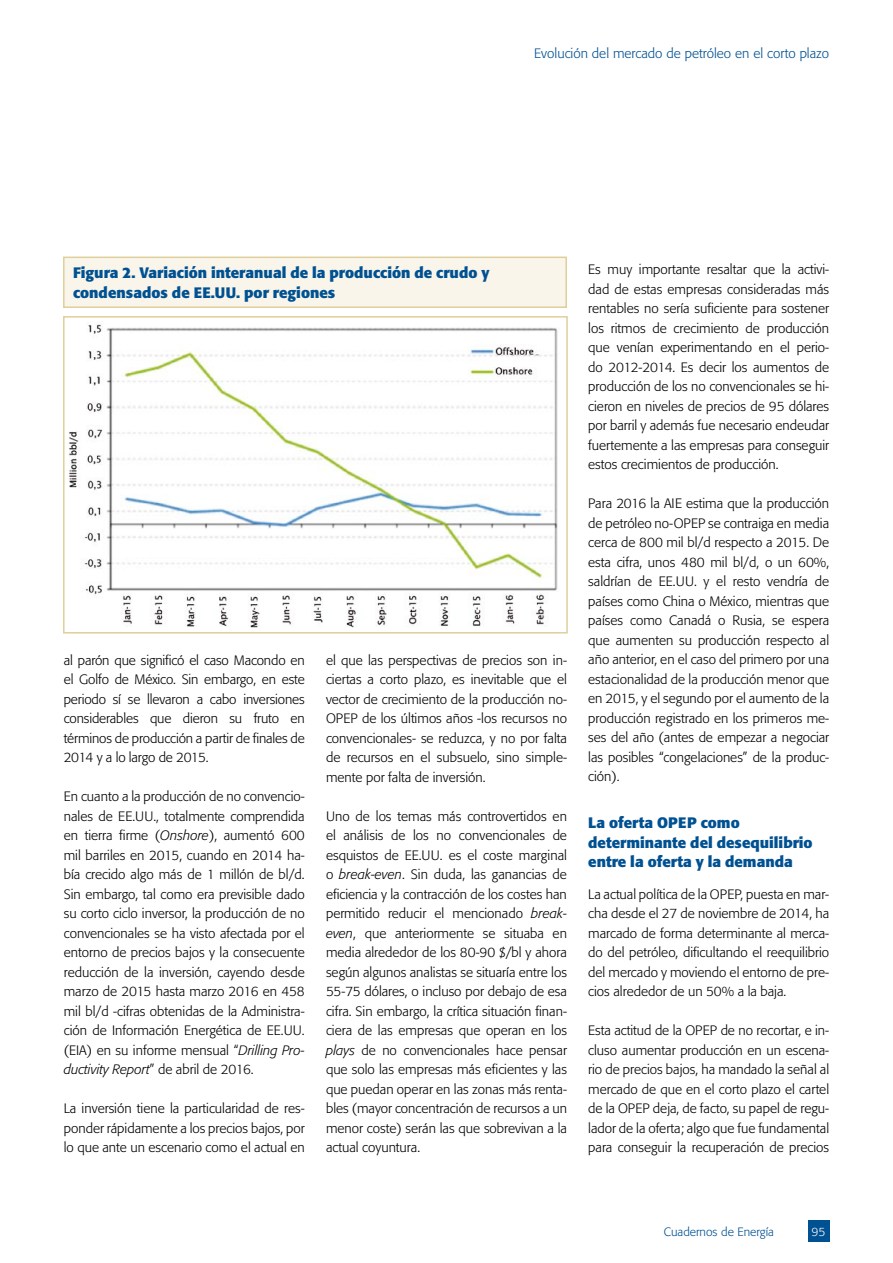
<style>
.page{position:relative;width:893px;height:1263px;background:#fff}
.page>*{position:absolute;margin:0;border:0;box-sizing:border-box;transform-origin:0 0}
.t1{font:700 15px/19.5px "Formata";color:#005192}
.t2{font:300 13.5px/19.5px "Formata";color:#000;text-align:justify}
.t3{font:300 13.5px "Formata";color:#005192}
.t4{font:300 12px "Formata";color:#005192}
.t5{font:300 12px "Formata";color:#fff}
.s1{font-style:italic}
</style>
<div class="page">
<div style="left:808px;top:1220px;width:21px;height:22px;background:#005192"></div>
<div style="left:64px;top:257px;width:502px;height:50px;background:#f9f5ea"></div>
<div style="left:63px;top:257px;width:504px;height:51px;border:2px solid #dfcf9b"></div>
<img style="left:69px;top:324px;width:489px;height:304px">
<div style="left:63px;top:316px;width:505px;height:317px;border:2px solid #dfcf9b"></div>
<p class="t3" style="left:534px;top:46px;width:296px">Evolución del mercado de petróleo en el corto plazo</p>
<p class="t1" style="left:73px;top:263px;width:418px">Figura 2. Variación interanual de la producción de crudo y condensados de EE.UU. por regiones</p>
<p class="t2" style="left:64px;top:650px;width:242px">al parón que significó el caso Macondo en el Golfo de México. Sin embargo, en este periodo sí se llevaron a cabo inversiones considerables que dieron su fruto en términos de producción a partir de finales de 2014 y a lo largo de 2015.</p>
<p class="t2" style="left:64px;top:787px;width:243px">En cuanto a la producción de no convencio&shy;nales de EE.UU., totalmente comprendida en tierra firme (<span class="s1">Onshore</span>), aumentó 600 mil barriles en 2015, cuando en 2014 ha&shy;bía crecido algo más de 1 millón de bl/d.<br>Sin embargo, tal como era previsible dado su corto ciclo inversor, la producción de no convencionales se ha visto afectada por el entorno de precios bajos y la consecuente reducción de la inversión, cayendo desde marzo de 2015 hasta marzo 2016 en 458 mil bl/d -cifras obtenidas de la Administra&shy;ción de Información Energética de EE.UU. (EIA) en su informe mensual “<span class="s1">Drilling Pro&shy;ductivity Report</span>” de abril de 2016.</p>
<p class="t2" style="left:64px;top:1099px;width:242px">La inversión tiene la particularidad de res&shy;ponder rápidamente a los precios bajos, por lo que ante un escenario como el actual en</p>
<p class="t2" style="left:326px;top:650px;width:242px">el que las perspectivas de precios son in&shy;ciertas a corto plazo, es inevitable que el vector de crecimiento de la producción no-OPEP de los últimos años -los recursos no convencionales- se reduzca, y no por falta de recursos en el subsuelo, sino simple&shy;mente por falta de inversión.</p>
<p class="t2" style="left:326px;top:806px;width:243px">Uno de los temas más controvertidos en el análisis de los no convencionales de esquistos de EE.UU. es el coste marginal o <span class="s1">break-even</span>. Sin duda, las ganancias de eficiencia y la contracción de los costes han permitido reducir el mencionado <span class="s1">break&shy;even</span>, que anteriormente se situaba en media alrededor de los 80-90 $/bl y ahora según algunos analistas se situaría entre los 55-75 dólares, o incluso por debajo de esa cifra. Sin embargo, la crítica situación finan&shy;ciera de las empresas que operan en los <span class="s1">plays</span> de no convencionales hace pensar que solo las empresas más eficientes y las que puedan operar en las zonas más renta&shy;bles (mayor concentración de recursos a un menor coste) serán las que sobrevivan a la actual coyuntura.</p>
<p class="t2" style="left:588px;top:260px;width:242px">Es muy importante resaltar que la activi&shy;dad de estas empresas consideradas más rentables no sería suficiente para sostener los ritmos de crecimiento de producción que venían experimentando en el perio&shy;do 2012-2014. Es decir los aumentos de producción de los no convencionales se hi&shy;cieron en niveles de precios de 95 dólares por barril y además fue necesario endeudar fuertemente a las empresas para conseguir estos crecimientos de producción.</p>
<p class="t2" style="left:588px;top:494px;width:242px">Para 2016 la AIE estima que la producción de petróleo no-OPEP se contraiga en media cerca de 800 mil bl/d respecto a 2015. De esta cifra, unos 480 mil bl/d, o un 60%, saldrían de EE.UU. y el resto vendría de países como China o México, mientras que países como Canadá o Rusia, se espera que aumenten su producción respecto al año anterior, en el caso del primero por una estacionalidad de la producción menor que en 2015, y el segundo por el aumento de la producción registrado en los primeros me&shy;ses del año (antes de empezar a negociar las posibles “congelaciones” de la produc&shy;ción).</p>
<p class="t1" style="left:588px;top:813px;width:226px">La oferta OPEP como determinante del desequilibrio entre la oferta y la demanda</p>
<p class="t2" style="left:588px;top:884px;width:242px">La actual política de la OPEP, puesta en mar&shy;cha desde el 27 de noviembre de 2014, ha marcado de forma determinante al merca&shy;do del petróleo, dificultando el reequilibrio del mercado y moviendo el entorno de pre&shy;cios alrededor de un 50% a la baja.</p>
<p class="t2" style="left:588px;top:1021px;width:242px">Esta actitud de la OPEP de no recortar, e in&shy;cluso aumentar producción en un escena&shy;rio de precios bajos, ha mandado la señal al mercado de que en el corto plazo el cartel de la OPEP deja, de facto, su papel de regu&shy;lador de la oferta; algo que fue fundamental para conseguir la recuperación de precios</p>
<p class="t4" style="left:664px;top:1224px;width:112px">Cuadernos de Energía</p>
<p class="t5" style="left:812px;top:1224px;width:15px">95</p>
</div>
